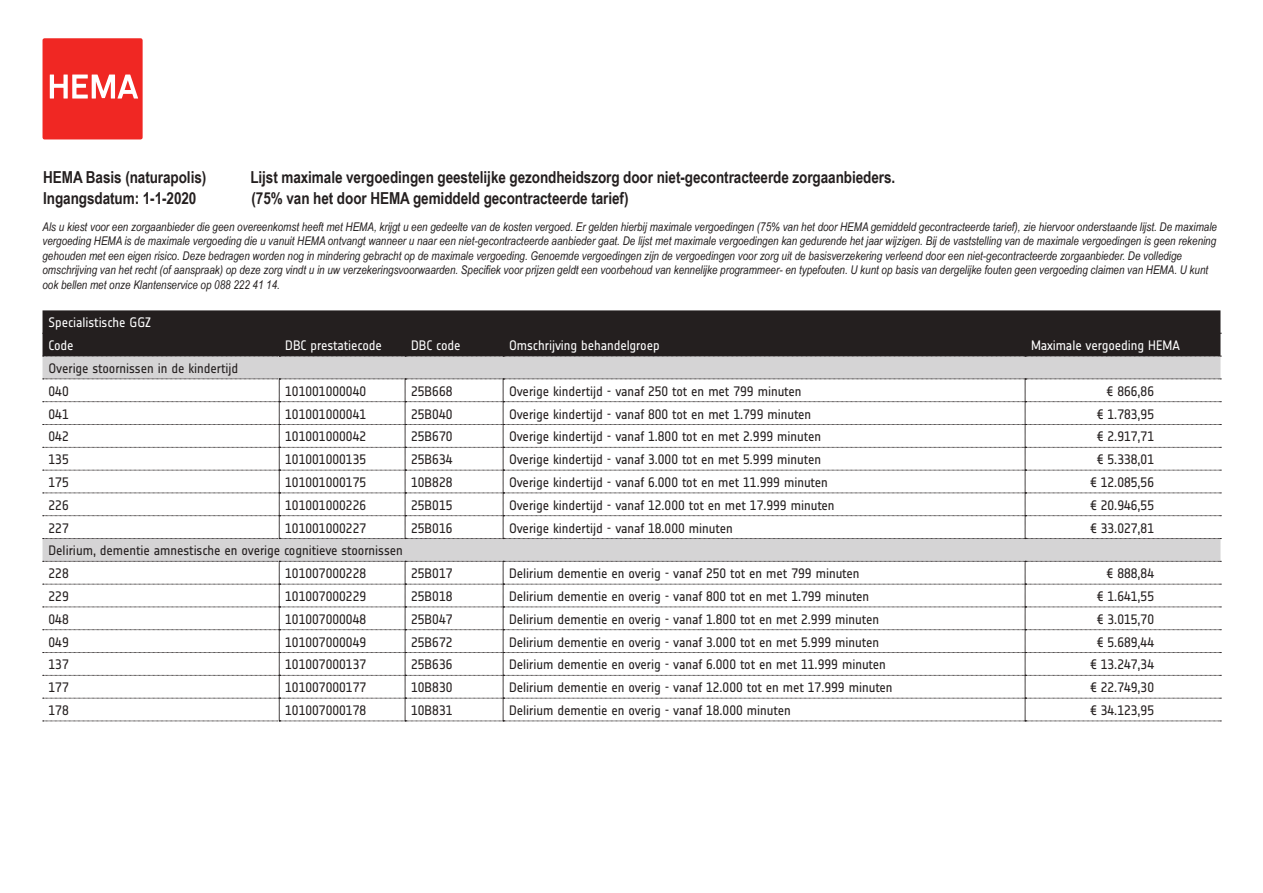
<style>
.page{position:relative;width:1263px;height:893px;background:#fff}
.page>*{position:absolute;margin:0;border:0;box-sizing:border-box;transform-origin:0 0}
.t1{font:700 16.5px "Arial Narrow";letter-spacing:-.005em;color:#241f1f}
.t2{font:13.5px/22.8px "Notes Regular Tf";color:#241f1f}
.t3{font:13.5px/22.8px "Notes Regular Tf";letter-spacing:-.005em;color:#fff}
.t4{font:italic 12px/14.4px "Arial Narrow";color:#241f1f}
</style>
<div class="page">
<div style="left:43px;top:310px;width:1177px;height:46px;background:#241f1f"></div>
<svg style="left:43px;top:333px;width:1178px;height:1px"></svg>
<div style="left:43px;top:38px;width:100px;height:101px;background:#f02723;border-radius:2px"></div>
<svg style="left:50px;top:75px;width:88px;height:24px"></svg>
<div style="left:43px;top:357px;width:1177px;height:204px;background:#d5d4d5"></div>
<svg style="left:43px;top:356px;width:1178px;height:1px"></svg>
<svg style="left:43px;top:379px;width:1178px;height:160px"></svg>
<svg style="left:43px;top:561px;width:1178px;height:161px"></svg>
<p class="t1" style="left:43px;top:165px;width:165px">HEMA Basis (naturapolis)</p>
<p class="t1" style="left:250px;top:165px;width:646px">Lijst maximale vergoedingen geestelijke gezondheidszorg door niet-gecontracteerde zorgaanbieders.</p>
<p class="t1" style="left:43px;top:186px;width:155px">Ingangsdatum: 1-1-2020</p>
<p class="t1" style="left:252px;top:186px;width:378px">(75% van het door HEMA gemiddeld gecontracteerde tarief)</p>
<p class="t4" style="left:43px;top:219px;width:1176px">Als u kiest voor een zorgaanbieder die geen overeenkomst heeft met HEMA, krijgt u een gedeelte van de kosten vergoed. Er gelden hierbij maximale vergoedingen (75% van het door HEMA gemiddeld gecontracteerde tarief), zie hiervoor onderstaande lijst. De maximale vergoeding HEMA is de maximale vergoeding die u vanuit HEMA ontvangt wanneer u naar een niet-gecontracteerde aanbieder gaat. De lijst met maximale vergoedingen kan gedurende het jaar wijzigen. Bij de vaststelling van de maximale vergoedingen is geen rekening gehouden met een eigen risico. Deze bedragen worden nog in mindering gebracht op de maximale vergoeding. Genoemde vergoedingen zijn de vergoedingen voor zorg uit de basisverzekering verleend door een niet-gecontracteerde zorgaanbieder. De volledige omschrijving van het recht (of aanspraak) op deze zorg vindt u in uw verzekeringsvoorwaarden. Specifiek voor prijzen geldt een voorbehoud van kennelijke programmeer- en typefouten. U kunt op basis van dergelijke fouten geen vergoeding claimen van HEMA. U kunt ook bellen met onze Klantenservice op 088 222 41 14.</p>
<p class="t3" style="left:49px;top:311px;width:104px">Specialistische GGZ<br>Code</p>
<p class="t2" style="left:49px;top:357px;width:191px">Overige stoornissen in de kindertijd<br>040</p>
<p class="t3" style="left:285px;top:334px;width:98px">DBC prestatiecode</p>
<p class="t3" style="left:411px;top:334px;width:51px">DBC code</p>
<p class="t3" style="left:509px;top:334px;width:152px">Omschrijving behandelgroep</p>
<p class="t3" style="left:1031px;top:334px;width:150px">Maximale vergoeding HEMA</p>
<p class="t2" style="left:285px;top:380px;width:82px">101001000040</p>
<p class="t2" style="left:411px;top:380px;width:43px">25B668</p>
<p class="t2" style="left:509px;top:380px;width:294px">Overige kindertijd - vanaf 250 tot en met 799 minuten</p>
<p class="t2" style="left:1106px;top:380px;width:49px">€ 866,86</p>
<p class="t2" style="left:49px;top:403px;width:22px">041</p>
<p class="t2" style="left:285px;top:403px;width:82px">101001000041</p>
<p class="t2" style="left:411px;top:403px;width:43px">25B040</p>
<p class="t2" style="left:509px;top:403px;width:304px">Overige kindertijd - vanaf 800 tot en met 1.799 minuten</p>
<p class="t2" style="left:1097px;top:403px;width:59px">€ 1.783,95</p>
<p class="t2" style="left:49px;top:425px;width:22px">042</p>
<p class="t2" style="left:285px;top:425px;width:82px">101001000042</p>
<p class="t2" style="left:411px;top:425px;width:43px">25B670</p>
<p class="t2" style="left:509px;top:425px;width:313px">Overige kindertijd - vanaf 1.800 tot en met 2.999 minuten</p>
<p class="t2" style="left:1097px;top:425px;width:59px">€ 2.917,71</p>
<p class="t2" style="left:49px;top:448px;width:22px">135</p>
<p class="t2" style="left:285px;top:448px;width:82px">101001000135</p>
<p class="t2" style="left:411px;top:448px;width:43px">25B634</p>
<p class="t2" style="left:509px;top:448px;width:313px">Overige kindertijd - vanaf 3.000 tot en met 5.999 minuten</p>
<p class="t2" style="left:1097px;top:448px;width:59px">€ 5.338,01</p>
<p class="t2" style="left:49px;top:471px;width:22px">175</p>
<p class="t2" style="left:285px;top:471px;width:82px">101001000175</p>
<p class="t2" style="left:411px;top:471px;width:43px">10B828</p>
<p class="t2" style="left:509px;top:471px;width:320px">Overige kindertijd - vanaf 6.000 tot en met 11.999 minuten</p>
<p class="t2" style="left:1090px;top:471px;width:66px">€ 12.085,56</p>
<p class="t2" style="left:49px;top:494px;width:22px">226</p>
<p class="t2" style="left:285px;top:494px;width:82px">101001000226</p>
<p class="t2" style="left:411px;top:494px;width:43px">25B015</p>
<p class="t2" style="left:509px;top:494px;width:327px">Overige kindertijd - vanaf 12.000 tot en met 17.999 minuten</p>
<p class="t2" style="left:1090px;top:494px;width:66px">€ 20.946,55</p>
<p class="t2" style="left:49px;top:517px;width:22px">227</p>
<p class="t2" style="left:285px;top:517px;width:82px">101001000227</p>
<p class="t2" style="left:411px;top:517px;width:43px">25B016</p>
<p class="t2" style="left:509px;top:517px;width:225px">Overige kindertijd - vanaf 18.000 minuten</p>
<p class="t2" style="left:1090px;top:517px;width:66px">€ 33.027,81</p>
<p class="t2" style="left:49px;top:539px;width:356px">Delirium, dementie amnestische en overige cognitieve stoornissen<br>228</p>
<p class="t2" style="left:285px;top:562px;width:82px">101007000228</p>
<p class="t2" style="left:411px;top:562px;width:43px">25B017</p>
<p class="t2" style="left:509px;top:562px;width:352px">Delirium dementie en overig - vanaf 250 tot en met 799 minuten</p>
<p class="t2" style="left:1106px;top:562px;width:49px">€ 888,84</p>
<p class="t2" style="left:49px;top:585px;width:22px">229</p>
<p class="t2" style="left:285px;top:585px;width:82px">101007000229</p>
<p class="t2" style="left:411px;top:585px;width:43px">25B018</p>
<p class="t2" style="left:509px;top:585px;width:362px">Delirium dementie en overig - vanaf 800 tot en met 1.799 minuten</p>
<p class="t2" style="left:1097px;top:585px;width:59px">€ 1.641,55</p>
<p class="t2" style="left:49px;top:608px;width:22px">048</p>
<p class="t2" style="left:285px;top:608px;width:82px">101007000048</p>
<p class="t2" style="left:411px;top:608px;width:43px">25B047</p>
<p class="t2" style="left:509px;top:608px;width:371px">Delirium dementie en overig - vanaf 1.800 tot en met 2.999 minuten</p>
<p class="t2" style="left:1097px;top:608px;width:59px">€ 3.015,70</p>
<p class="t2" style="left:49px;top:631px;width:22px">049</p>
<p class="t2" style="left:285px;top:631px;width:82px">101007000049</p>
<p class="t2" style="left:411px;top:631px;width:43px">25B672</p>
<p class="t2" style="left:509px;top:631px;width:371px">Delirium dementie en overig - vanaf 3.000 tot en met 5.999 minuten</p>
<p class="t2" style="left:1097px;top:631px;width:59px">€ 5.689,44</p>
<p class="t2" style="left:49px;top:653px;width:22px">137</p>
<p class="t2" style="left:285px;top:653px;width:82px">101007000137</p>
<p class="t2" style="left:411px;top:653px;width:43px">25B636</p>
<p class="t2" style="left:509px;top:653px;width:378px">Delirium dementie en overig - vanaf 6.000 tot en met 11.999 minuten</p>
<p class="t2" style="left:1090px;top:653px;width:66px">€ 13.247,34</p>
<p class="t2" style="left:49px;top:676px;width:22px">177</p>
<p class="t2" style="left:285px;top:676px;width:82px">101007000177</p>
<p class="t2" style="left:411px;top:676px;width:43px">10B830</p>
<p class="t2" style="left:509px;top:676px;width:385px">Delirium dementie en overig - vanaf 12.000 tot en met 17.999 minuten</p>
<p class="t2" style="left:1090px;top:676px;width:66px">€ 22.749,30</p>
<p class="t2" style="left:49px;top:699px;width:22px">178</p>
<p class="t2" style="left:285px;top:699px;width:82px">101007000178</p>
<p class="t2" style="left:411px;top:699px;width:43px">10B831</p>
<p class="t2" style="left:509px;top:699px;width:283px">Delirium dementie en overig - vanaf 18.000 minuten</p>
<p class="t2" style="left:1090px;top:699px;width:66px">€ 34.123,95</p>
</div>
